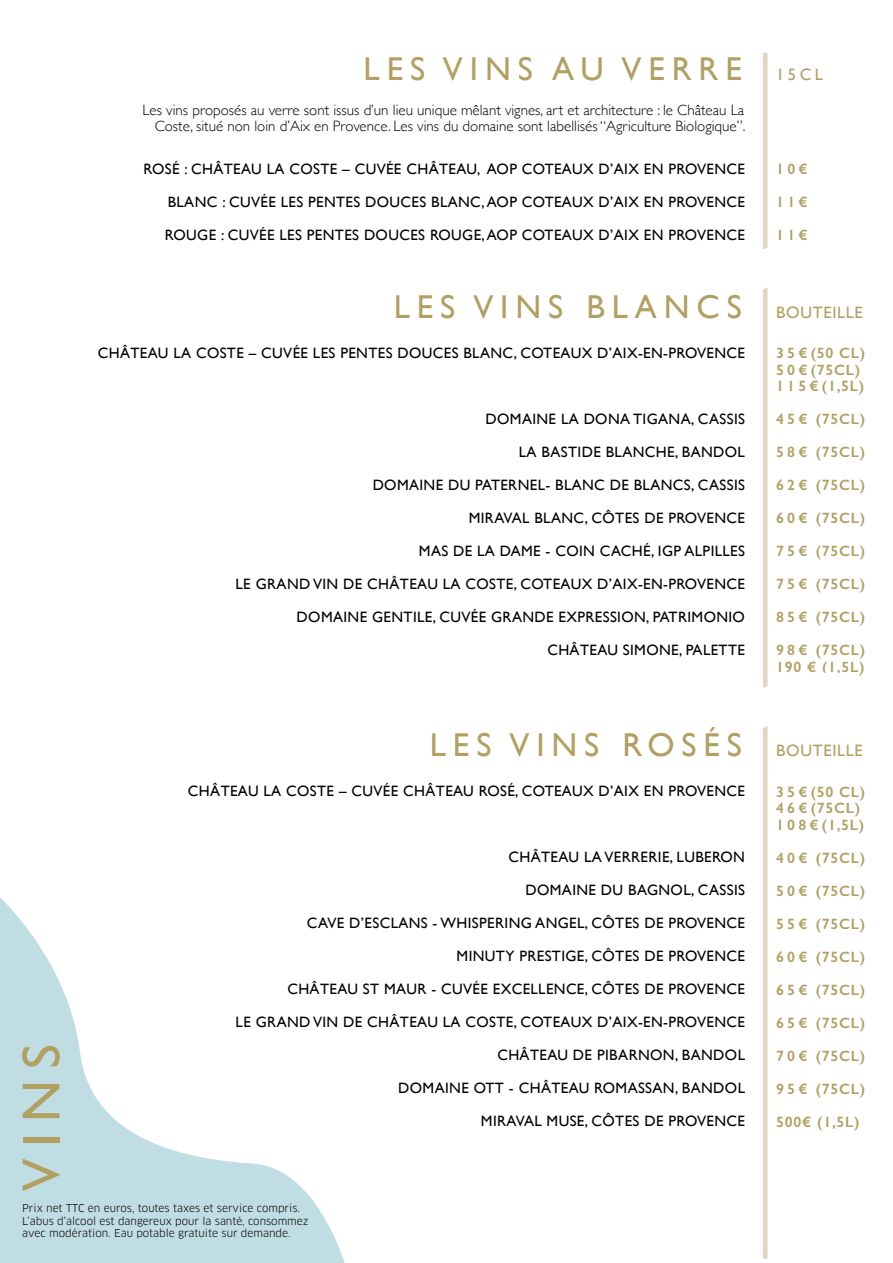
<style>
.page{position:relative;width:893px;height:1263px;background:#fff}
.page>*{position:absolute;margin:0;border:0;box-sizing:border-box;transform-origin:0 0}
.t1{font:54px "Gill Sans";color:#b1a062}
.t2{font:33px "Gill Sans";letter-spacing:.21em;color:#b1a062}
.t3{font:16.5px "Gill Sans";color:#b1a062}
.t4{font:15px "Gill Sans";letter-spacing:.025em;color:#000}
.t5{font:600 15px/16.5px "Gill Sans";letter-spacing:.05em;color:#b1a062}
.t6{font:300 15px/16.5px "Gill Sans";color:#000;text-align:right}
.t7{font:10.5px/12.6px "Clan OT";color:#000}
.s1{font-size:16.5px}
</style>
<div class="page">
<hr style="left:763px;top:53px;width:4px;height:1206px;background:#ded7bd">
<svg style="left:763px;top:181px;width:5px;height:191px"></svg>
<svg style="left:0;top:897px;width:345px;height:366px"></svg>
<svg style="left:763px;top:620px;width:5px;height:191px"></svg>
<h2 class="t2" style="left:364px;top:50px;width:380px">LES VINS AU VERRE</h2>
<p class="t6" style="left:143px;top:101px;width:604px">Les vins proposés au verre sont issus d’un lieu unique mêlant vignes, art et architecture : le Château La<br>Coste, situé non loin d’Aix en Provence. Les vins du domaine sont labellisés “Agriculture Biologique”.</p>
<p class="t4" style="left:144px;top:160px;width:603px">ROSÉ : CHÂTEAU LA COSTE – CUVÉE CHÂTEAU, AOP COTEAUX D’AIX EN PROVENCE</p>
<p class="t4" style="left:168px;top:193px;width:579px">BLANC : CUVÉE LES PENTES DOUCES BLANC, AOP COTEAUX D’AIX EN PROVENCE</p>
<p class="t4" style="left:165px;top:226px;width:582px">ROUGE : CUVÉE LES PENTES DOUCES ROUGE, AOP COTEAUX D’AIX EN PROVENCE</p>
<p class="t3" style="left:776px;top:65px;width:48px">15CL</p>
<p class="t5" style="left:776px;top:161px;width:33px">10€</p>
<p class="t5" style="left:776px;top:194px;width:33px">11€</p>
<p class="t5" style="left:776px;top:227px;width:33px">11€</p>
<h2 class="t2" style="left:394px;top:287px;width:471px">LES VINS BLANCS <span class="s1">BOUTEILLE</span></h2>
<h1 class="t1" style="left:9px;top:1191px;width:149px;rotate:-90deg">VINS</h1>
<p class="t4" style="left:98px;top:344px;width:649px">CHÂTEAU LA COSTE – CUVÉE LES PENTES DOUCES BLANC, COTEAUX D’AIX-EN-PROVENCE</p>
<p class="t4" style="left:486px;top:410px;width:261px">DOMAINE LA DONA TIGANA, CASSIS</p>
<p class="t4" style="left:519px;top:443px;width:228px">LA BASTIDE BLANCHE, BANDOL</p>
<p class="t4" style="left:373px;top:476px;width:374px">DOMAINE DU PATERNEL- BLANC DE BLANCS, CASSIS</p>
<p class="t4" style="left:469px;top:509px;width:278px">MIRAVAL BLANC, CÔTES DE PROVENCE</p>
<p class="t4" style="left:419px;top:542px;width:328px">MAS DE LA DAME - COIN CACHÉ, IGP ALPILLES</p>
<p class="t4" style="left:236px;top:575px;width:511px">LE GRAND VIN DE CHÂTEAU LA COSTE, COTEAUX D’AIX-EN-PROVENCE</p>
<p class="t4" style="left:297px;top:608px;width:450px">DOMAINE GENTILE, CUVÉE GRANDE EXPRESSION, PATRIMONIO</p>
<p class="t4" style="left:547px;top:641px;width:199px">CHÂTEAU SIMONE, PALETTE</p>
<p class="t5" style="left:776px;top:345px;width:90px">3 5 € (50 CL)<br>5 0 € (75CL)<br>1 1 5 € (1,5L)</p>
<p class="t5" style="left:776px;top:411px;width:90px">4 5 € (75CL)</p>
<p class="t5" style="left:776px;top:444px;width:90px">5 8 € (75CL)</p>
<p class="t5" style="left:776px;top:477px;width:90px">6 2 € (75CL)</p>
<p class="t5" style="left:776px;top:510px;width:90px">6 0 € (75CL)</p>
<p class="t5" style="left:776px;top:543px;width:90px">7 5 € (75CL)</p>
<p class="t5" style="left:776px;top:576px;width:90px">7 5 € (75CL)</p>
<p class="t5" style="left:776px;top:609px;width:90px">8 5 € (75CL)</p>
<p class="t5" style="left:776px;top:642px;width:90px">9 8 € (75CL)<br>190 € (1,5L)</p>
<h2 class="t2" style="left:430px;top:726px;width:434px">LES VINS ROSÉS <span class="s1">BOUTEILLE</span></h2>
<p class="t4" style="left:188px;top:782px;width:559px">CHÂTEAU LA COSTE – CUVÉE CHÂTEAU ROSÉ, COTEAUX D’AIX EN PROVENCE</p>
<p class="t5" style="left:776px;top:783px;width:90px">3 5 € (50 CL)<br>4 6 € (75CL)<br>1 0 8 € (1,5L)</p>
<p class="t5" style="left:776px;top:849px;width:90px">4 0 € (75CL)</p>
<p class="t5" style="left:776px;top:882px;width:90px">5 0 € (75CL)</p>
<p class="t5" style="left:776px;top:915px;width:90px">5 5 € (75CL)</p>
<p class="t5" style="left:776px;top:948px;width:90px">6 0 € (75CL)</p>
<p class="t5" style="left:776px;top:973px;width:90px;line-height:33px">6 5 € (75CL)<br>6 5 € (75CL)</p>
<p class="t5" style="left:776px;top:1047px;width:90px">7 0 € (75CL)</p>
<p class="t5" style="left:776px;top:1080px;width:90px">9 5 € (75CL)</p>
<p class="t5" style="left:776px;top:1113px;width:85px">500€ (1,5L)</p>
<p class="t4" style="left:508px;top:848px;width:238px">CHÂTEAU LA VERRERIE, LUBERON</p>
<p class="t4" style="left:525px;top:881px;width:221px">DOMAINE DU BAGNOL, CASSIS</p>
<p class="t4" style="left:307px;top:914px;width:440px">CAVE D’ESCLANS - WHISPERING ANGEL, CÔTES DE PROVENCE</p>
<p class="t4" style="left:457px;top:947px;width:290px">MINUTY PRESTIGE, CÔTES DE PROVENCE</p>
<p class="t4" style="left:287px;top:980px;width:459px">CHÂTEAU ST MAUR - CUVÉE EXCELLENCE, CÔTES DE PROVENCE</p>
<p class="t4" style="left:236px;top:1013px;width:511px">LE GRAND VIN DE CHÂTEAU LA COSTE, COTEAUX D’AIX-EN-PROVENCE</p>
<p class="t4" style="left:497px;top:1046px;width:249px">CHÂTEAU DE PIBARNON, BANDOL</p>
<p class="t4" style="left:398px;top:1079px;width:348px">DOMAINE OTT - CHÂTEAU ROMASSAN, BANDOL</p>
<p class="t4" style="left:481px;top:1112px;width:266px">MIRAVAL MUSE, CÔTES DE PROVENCE</p>
<p class="t7" style="left:22px;top:1202px;width:288px">Prix net TTC en euros, toutes taxes et service compris.<br>L’abus d’alcool est dangereux pour la santé, consommez avec modération. Eau potable gratuite sur demande.</p>
</div>
